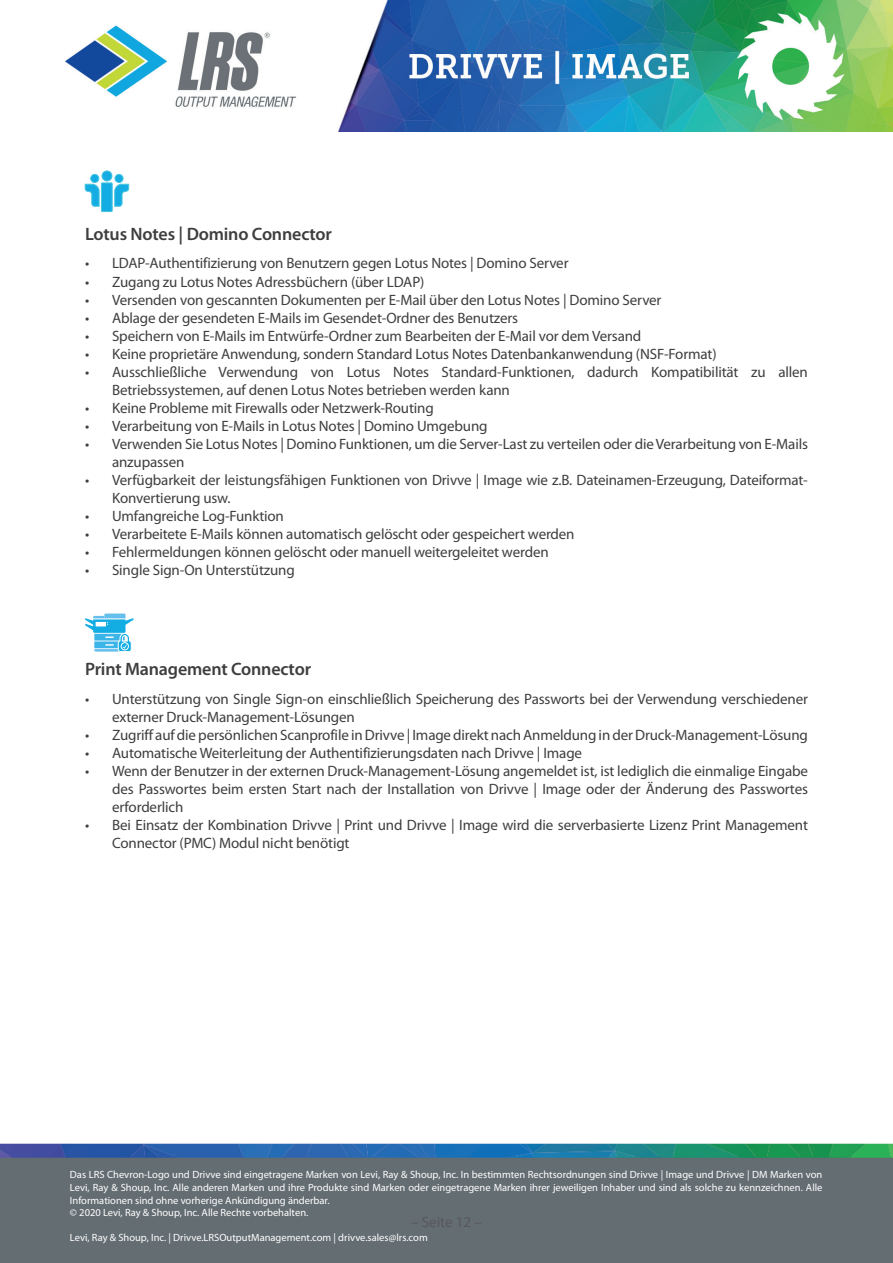
<style>
.page{position:relative;width:893px;height:1263px;background:#fff}
.page>*{position:absolute;margin:0;border:0;box-sizing:border-box;transform-origin:0 0}
.t1{font:600 18px "Myriad Pro";letter-spacing:-.01em;color:#3e3e3f}
.t2{font:15px/18px "Myriad Pro";letter-spacing:-.01em;color:#3e3e3f}
.t3{font:15px "Myriad Pro";color:#57585a}
.t4{font:10.5px/12.6px "Myriad Pro";color:#fff}
</style>
<div class="page">
<img style="left:65px;top:1px;width:828px;height:130px">
<img style="left:0;top:1143px;width:893px;height:120px">
<svg style="left:85px;top:613px;width:49px;height:39px"></svg>
<div style="left:102px;top:171px;width:10px;height:10px;background:#13ade4;border-radius:50%"></div>
<div style="left:102px;top:171px;width:10px;height:10px;border:1px solid #49c5df;border-radius:50%"></div>
<div style="left:91px;top:174px;width:8px;height:8px;background:#13ade4;border-radius:50%"></div>
<div style="left:91px;top:174px;width:8px;height:8px;border:1px solid #49c5df;border-radius:50%"></div>
<div style="left:115px;top:174px;width:8px;height:8px;background:#13ade4;border-radius:50%"></div>
<div style="left:115px;top:174px;width:8px;height:8px;border:1px solid #49c5df;border-radius:50%"></div>
<div style="left:101px;top:183px;width:11px;height:29px;background:#13ade4"></div>
<div style="left:101px;top:183px;width:11px;height:29px;border:1px solid #49c5df"></div>
<svg style="left:85px;top:184px;width:14px;height:22px"></svg>
<svg style="left:115px;top:184px;width:14px;height:22px"></svg>
<p class="t1" style="left:85px;top:224px;width:248px">Lotus Notes | Domino Connector</p>
<p class="t2" style="left:85px;top:255px;width:485px">• LDAP-Authentifizierung von Benutzern gegen Lotus Notes | Domino Server</p>
<p class="t2" style="left:85px;top:273px;width:341px">• Zugang zu Lotus Notes Adressbüchern (über LDAP)</p>
<p class="t2" style="left:85px;top:291px;width:578px">• Versenden von gescannten Dokumenten per E-Mail über den Lotus Notes | Domino Server</p>
<p class="t2" style="left:85px;top:309px;width:435px">• Ablage der gesendeten E-Mails im Gesendet-Ordner des Benutzers</p>
<p class="t2" style="left:85px;top:327px;width:558px">• Speichern von E-Mails im Entwürfe-Ordner zum Bearbeiten der E-Mail vor dem Versand</p>
<p class="t2" style="left:85px;top:345px;width:633px">• Keine proprietäre Anwendung, sondern Standard Lotus Notes Datenbankanwendung (NSF-Format)</p>
<p class="t2" style="left:112px;top:363px;width:697px;text-indent:-27px">• Ausschließliche Verwendung von Lotus Notes Standard-Funktionen, dadurch Kompatibilität zu allen<br>Betriebssystemen, auf denen Lotus Notes betrieben werden kann</p>
<p class="t2" style="left:85px;top:399px;width:350px">• Keine Probleme mit Firewalls oder Netzwerk-Routing</p>
<p class="t2" style="left:85px;top:417px;width:404px">• Verarbeitung von E-Mails in Lotus Notes | Domino Umgebung</p>
<p class="t2" style="left:112px;top:435px;width:697px;text-indent:-27px">• Verwenden Sie Lotus Notes | Domino Funktionen, um die Server-Last zu verteilen oder die Verarbeitung von E-Mails anzupassen</p>
<p class="t2" style="left:112px;top:471px;width:697px;text-indent:-27px">• Verfügbarkeit der leistungsfähigen Funktionen von Drivve | Image wie z.B. Dateinamen-Erzeugung, Dateiformat-<br>Konvertierung usw.</p>
<p class="t2" style="left:85px;top:507px;width:200px">• Umfangreiche Log-Funktion</p>
<p class="t2" style="left:85px;top:525px;width:491px">• Verarbeitete E-Mails können automatisch gelöscht oder gespeichert werden</p>
<p class="t2" style="left:85px;top:543px;width:465px">• Fehlermeldungen können gelöscht oder manuell weitergeleitet werden</p>
<p class="t2" style="left:85px;top:561px;width:211px">• Single Sign-On Unterstützung</p>
<p class="t1" style="left:85px;top:659px;width:228px">Print Management Connector</p>
<p class="t2" style="left:112px;top:690px;width:697px;text-indent:-27px">• Unterstützung von Single Sign-on einschließlich Speicherung des Passworts bei der Verwendung verschiedener externer Druck-Management-Lösungen</p>
<p class="t2" style="left:85px;top:726px;width:724px">• Zugriff auf die persönlichen Scanprofile in Drivve | Image direkt nach Anmeldung in der Druck-Management-Lösung</p>
<p class="t2" style="left:85px;top:744px;width:499px">• Automatische Weiterleitung der Authentifizierungsdaten nach Drivve | Image</p>
<p class="t2" style="left:112px;top:762px;width:697px;text-align:justify;text-indent:-27px">• Wenn der Benutzer in der externen Druck-Management-Lösung angemeldet ist, ist lediglich die einmalige Eingabe des Passwortes beim ersten Start nach der Installation von Drivve | Image oder der Änderung des Passwortes erforderlich</p>
<p class="t2" style="left:112px;top:816px;width:697px;text-indent:-27px">• Bei Einsatz der Kombination Drivve | Print und Drivve | Image wird die serverbasierte Lizenz Print Management<br>Connector (PMC) Modul nicht benötigt</p>
<p class="t4" style="left:70px;top:1169px;width:754px">Das LRS Chevron-Logo und Drivve sind eingetragene Marken von Levi, Ray &amp; Shoup, Inc. In bestimmten Rechtsordnungen sind Drivve | Image und Drivve | DM Marken von Levi, Ray &amp; Shoup, Inc. Alle anderen Marken und ihre Produkte sind Marken oder eingetragene Marken ihrer jeweiligen Inhaber und sind als solche zu kennzeichnen. Alle Informationen sind ohne vorherige Ankündigung änderbar.<br>© 2020 Levi, Ray &amp; Shoup, Inc. Alle Rechte vorbehalten.</p>
<p class="t4" style="left:70px;top:1232px;width:359px">Levi, Ray &amp; Shoup, Inc. | Drivve.LRSOutputManagement.com | drivve.sales@lrs.com</p>
<p class="t3" style="left:411px;top:1214px;width:72px">– Seite 12 –</p>
</div>
